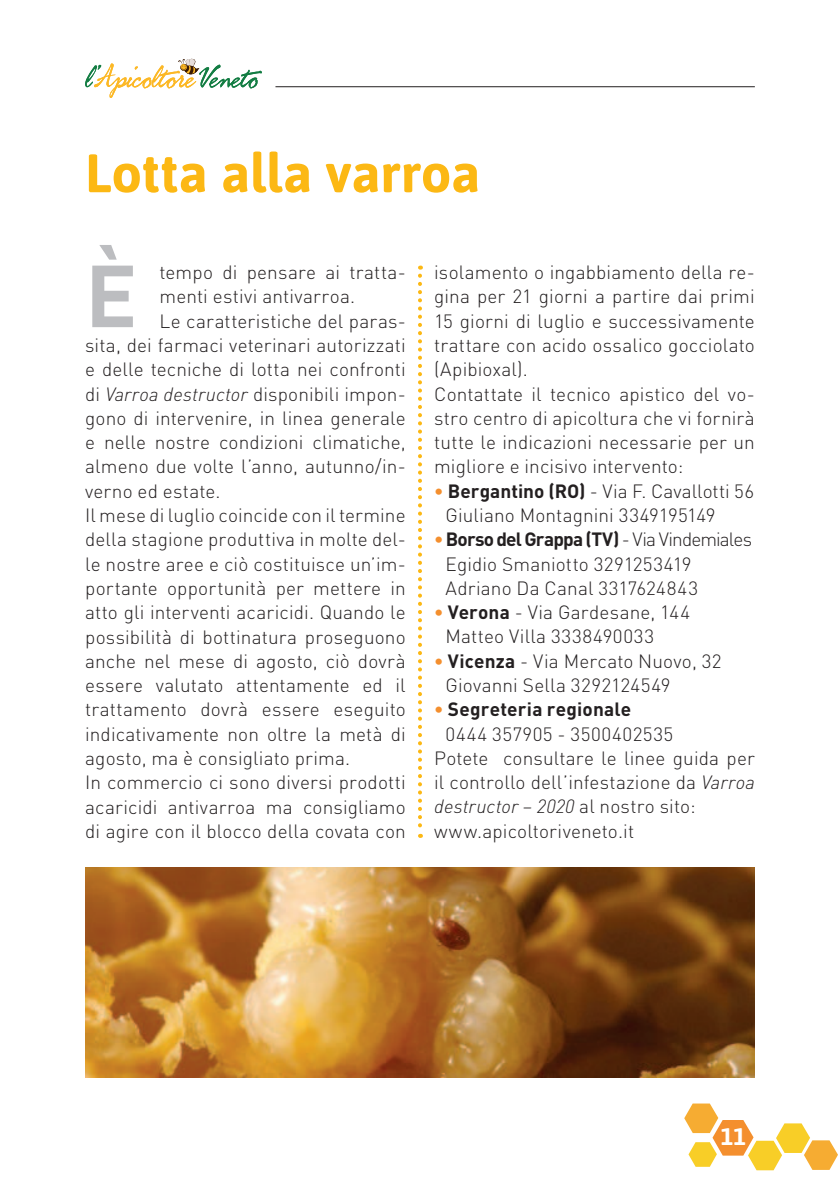
<style>
.page{position:relative;width:840px;height:1191px;background:#fff}
.page>*{position:absolute;margin:0;border:0;box-sizing:border-box;transform-origin:0 0}
.t1{font:700 86.4px "DIN Pro";color:#bcbdc0}
.t2{font:700 54px "Asap";color:#fcb814}
.t3{font:700 24px "Asap";color:#fff}
.t4{font:300 19px/24.2px "DIN Pro";letter-spacing:.005em;color:#231f20}
.t5{font:italic 300 19px "DIN Pro";letter-spacing:.005em;color:#231f20}
.t6{font:300 19px "DIN Pro";letter-spacing:.025em;color:#231f20}
.t7{font:700 19px "DIN Pro";letter-spacing:.01em;color:#231f20}
.s1{font-style:italic}
.s2{font-weight:700;color:#f48f2e}
.s3{font-weight:700}
.s4{color:#f48f2e}
.s5{font-style:normal}
</style>
<div class="page">
<hr style="left:275px;top:86px;width:479px;height:1px;background:#231f20">
<svg style="left:418px;top:276px;width:4px;height:562px"></svg>
<img style="left:85px;top:868px;width:669px;height:209px">
<svg style="left:85px;top:59px;width:177px;height:39px"></svg>
<svg style="left:684px;top:1103px;width:153px;height:67px"></svg>
<h2 class="t2" style="left:85px;top:142px;width:396px">Lotta alla varroa</h2>
<h1 class="t1" style="left:85px;top:224px;width:54px">È</h1>
<p class="t4" style="left:159px;top:258px;width:247px">tempo di pensare ai tratta-</p>
<p class="t4" style="left:159px;top:283px;width:197px">menti estivi antivarroa.</p>
<p class="t4" style="left:159px;top:307px;width:247px">Le caratteristiche del paras-</p>
<p class="t4" style="left:85px;top:331px;width:322px">sita, dei farmaci veterinari autorizzati</p>
<p class="t4" style="left:85px;top:356px;width:322px">e delle tecniche di lotta nei confronti</p>
<p class="t4" style="left:85px;top:380px;width:322px">di <span class="s1">Varroa destructor</span> disponibili impon-</p>
<p class="t4" style="left:85px;top:404px;width:322px">gono di intervenire, in linea generale</p>
<p class="t4" style="left:85px;top:428px;width:322px">e nelle nostre condizioni climatiche,</p>
<p class="t4" style="left:85px;top:453px;width:322px">almeno due volte l’anno, autunno/in-</p>
<p class="t4" style="left:85px;top:477px;width:137px">verno ed estate.</p>
<p class="t4" style="left:85px;top:501px;width:322px">Il mese di luglio coincide con il termine</p>
<p class="t4" style="left:85px;top:526px;width:322px">della stagione produttiva in molte del-</p>
<p class="t4" style="left:85px;top:550px;width:322px">le nostre aree e ciò costituisce un’im-</p>
<p class="t4" style="left:85px;top:574px;width:322px">portante opportunità per mettere in</p>
<p class="t4" style="left:85px;top:598px;width:322px">atto gli interventi acaricidi. Quando le</p>
<p class="t4" style="left:85px;top:623px;width:322px">possibilità di bottinatura proseguono</p>
<p class="t4" style="left:85px;top:647px;width:322px">anche nel mese di agosto, ciò dovrà</p>
<p class="t4" style="left:85px;top:671px;width:322px">essere valutato attentamente ed il</p>
<p class="t4" style="left:85px;top:696px;width:322px">trattamento dovrà essere eseguito</p>
<p class="t4" style="left:85px;top:720px;width:322px">indicativamente non oltre la metà di</p>
<p class="t4" style="left:85px;top:744px;width:266px">agosto, ma è consigliato prima.</p>
<p class="t4" style="left:85px;top:768px;width:322px">In commercio ci sono diversi prodotti</p>
<p class="t4" style="left:85px;top:793px;width:322px">acaricidi antivarroa ma consigliamo</p>
<p class="t4" style="left:85px;top:817px;width:322px">di agire con il blocco della covata con</p>
<p class="t4" style="left:434px;top:258px;width:322px">isolamento o ingabbiamento della re&shy;gina per 21 giorni a partire dai primi 15 giorni di luglio e successivamente trattare con acido ossalico gocciolato (Apibioxal).<br>Contattate il tecnico apistico del vo&shy;stro centro di apicoltura che vi fornirà tutte le indicazioni necessarie per un migliore e incisivo intervento:</p>
<p class="t4" style="left:445px;top:477px;width:310px;text-indent:-11px"><span class="s2">•</span> <span class="s3">Bergantino (RO)</span> - Via F. Cavallotti 56<br>Giuliano Montagnini 3349195149</p>
<p class="t4" style="left:445px;top:525px;width:308px;text-indent:-11px"><span class="s2">•</span> <span class="s3">Borso del Grappa (TV)</span> - Via Vindemiales<br>Egidio Smaniotto 3291253419<br>Adriano Da Canal 3317624843</p>
<p class="t4" style="left:445px;top:598px;width:246px;text-indent:-11px"><span class="s2">•</span> <span class="s3">Verona</span> - Via Gardesane, 144<br>Matteo Villa 3338490033</p>
<p class="t4" style="left:445px;top:647px;width:277px;text-indent:-11px"><span class="s2">•</span> <span class="s3">Vicenza</span> - Via Mercato Nuovo, 32<br>Giovanni Sella 3292124549</p>
<p class="t7" style="left:434px;top:693px;width:198px"><span class="s4">•</span> Segreteria regionale</p>
<p class="t6" style="left:445px;top:719px;width:229px">0444 357905 - 3500402535</p>
<p class="t4" style="left:434px;top:744px;width:322px">Potete consultare le linee guida per</p>
<p class="t4" style="left:434px;top:768px;width:322px">il controllo dell’infestazione da <span class="s1">Varroa</span></p>
<p class="t5" style="left:434px;top:792px;width:263px">destructor – 2020 <span class="s5">al nostro sito:</span></p>
<p class="t4" style="left:434px;top:817px;width:201px">www.apicoltoriveneto.it</p>
<p class="t3" style="left:720px;top:1122px;width:27px">11</p>
</div>
